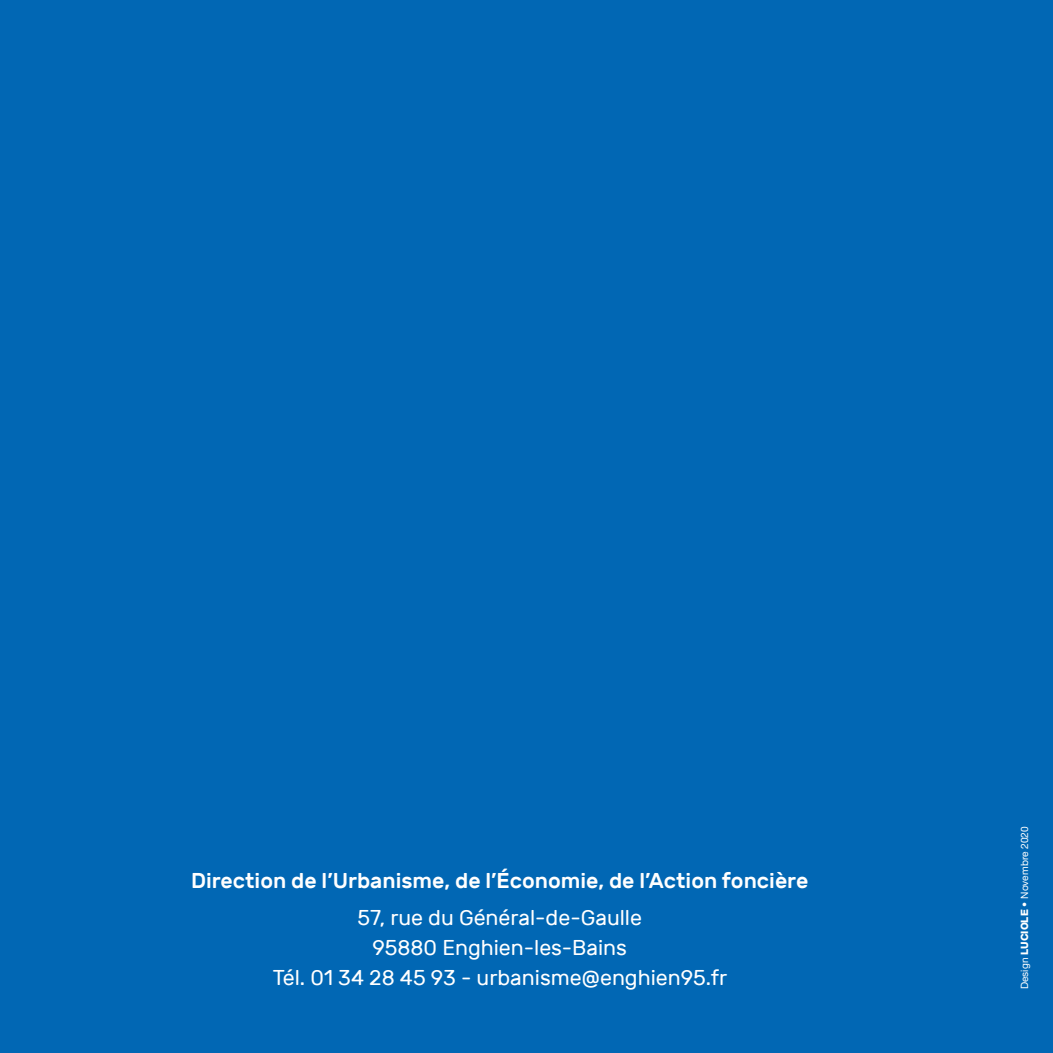
<style>
.page{position:relative;width:1053px;height:1053px;background:#fff}
.page>*{position:absolute;margin:0;border:0;box-sizing:border-box;transform-origin:0 0}
.Texte_courant{font:21.38px/30.4px "Rubik";color:#fff;text-align:center}
.Texte_courant-2{font:500 21.38px "Rubik";color:#fff}
.t1{font:10.12px "Helvetica Neue LT Std";color:#fff}
.s1{font-weight:800}
</style>
<div class="page">
<div style="left:0;top:0;width:1052px;height:1052px;background:#0167b4"></div>
<p class="Texte_courant-2" style="left:191px;top:868px;width:618px">Direction de l’Urbanisme, de l’Économie, de l’Action foncière</p>
<p class="Texte_courant" style="left:273px;top:902px;width:456px">57, rue du Général-de-Gaulle<br>95880 Enghien-les-Bains<br>Tél. 01 34 28 45 93 - urbanisme@enghien95.fr</p>
<p class="t1" style="left:1018px;top:989px;width:164px;rotate:-90deg">Design <span class="s1">LUCIOLE</span> • Novembre 2020</p>
</div>
